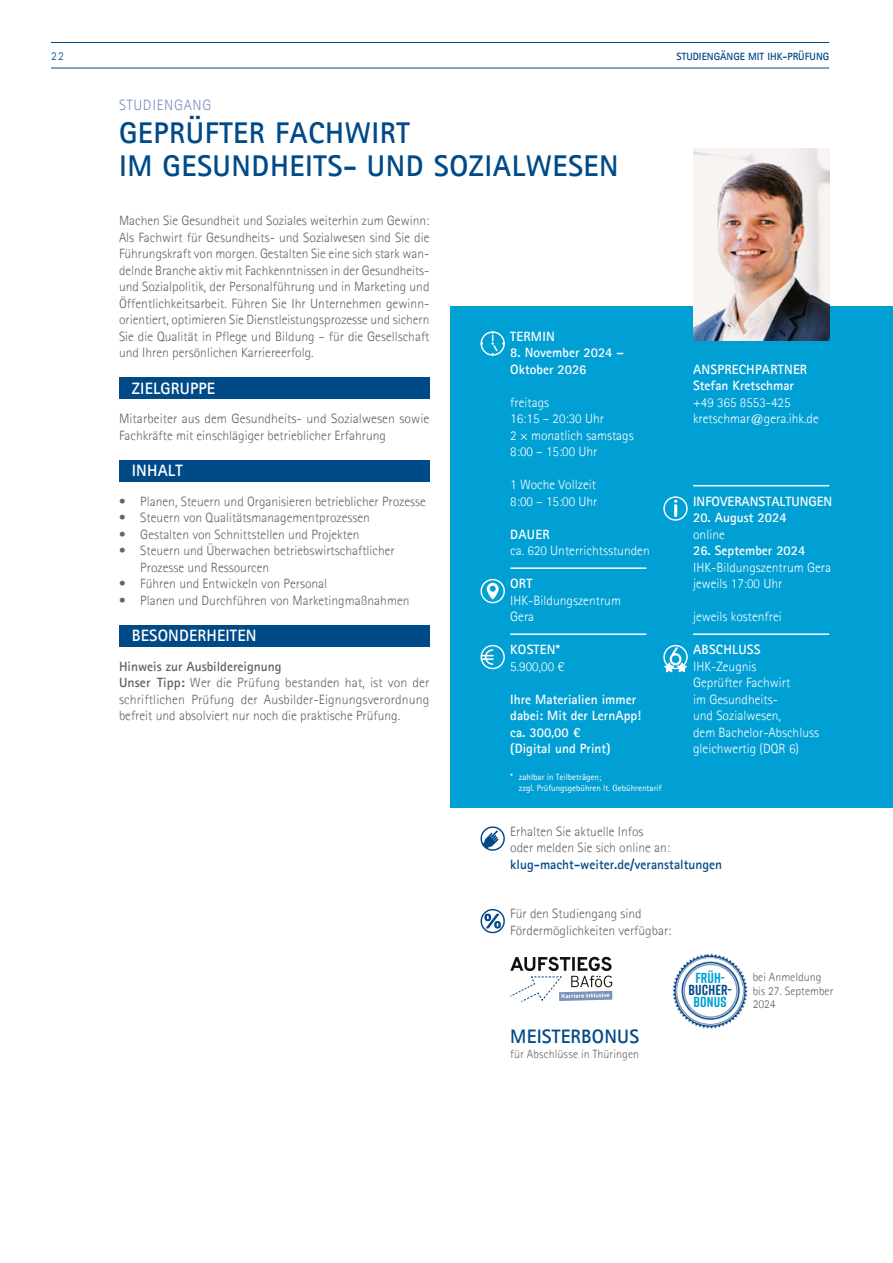
<style>
.page{position:relative;width:893px;height:1263px;background:#fff}
.page>*{position:absolute;margin:0;border:0;box-sizing:border-box;transform-origin:0 0}
.t1{font:700 30px/33px "Agfa Rotis Sans Serif";letter-spacing:.02em;color:#004a88}
.t2{font:700 19.5px "Agfa Rotis Sans Serif";letter-spacing:.01em;color:#004a88}
.t3{font:700 16.5px "Agfa Rotis Sans Serif";letter-spacing:.01em;color:#fff}
.t4{font:300 15px "Agfa Rotis Sans Serif";letter-spacing:.05em;color:#7b93bc}
.t5{font:700 14.55px "Rift Soft";letter-spacing:.01em;color:#009fd4}
.t6{font:700 14.55px "Rift Soft";letter-spacing:.01em;color:#004a88}
.t7{font:300 13.5px/16.5px "Agfa Rotis Sans Serif";color:#626463}
.t8{font:300 13.5px/16.5px "Agfa Rotis Sans Serif";color:#fff}
.t9{font:700 13.5px/16.5px "Agfa Rotis Sans Serif";color:#fff}
.t10{font:700 13.5px "Agfa Rotis Sans Serif";color:#004a88}
.t11{font:300 12px/13.5px "Agfa Rotis Sans Serif";color:#626463}
.t12{font:300 12px "Agfa Rotis Sans Serif";color:#004a88}
.t13{font:700 10.5px "Agfa Rotis Sans Serif";color:#004a88}
.t14{font:9px/10.5px "Agfa Rotis Sans Serif";color:#fff}
.s1{font-weight:700}
</style>
<div class="page">
<hr style="left:51px;top:68px;width:778px;height:1px;background:#004a88">
<hr style="left:51px;top:42px;width:778px;height:1px;background:#004a88">
<div style="left:119px;top:377px;width:310px;height:22px;background:#004a88"></div>
<div style="left:119px;top:460px;width:310px;height:21px;background:#004a88"></div>
<div style="left:119px;top:625px;width:310px;height:21px;background:#004a88"></div>
<div style="left:451px;top:306px;width:442px;height:502px;background:#009fd4"></div>
<hr style="left:510px;top:567px;width:136px;height:2px;background:#fff">
<hr style="left:510px;top:633px;width:136px;height:2px;background:#fff">
<svg style="left:480px;top:331px;width:25px;height:25px"></svg>
<svg style="left:480px;top:579px;width:25px;height:24px"></svg>
<svg style="left:480px;top:645px;width:25px;height:24px"></svg>
<hr style="left:693px;top:485px;width:136px;height:1px;background:#fff">
<hr style="left:693px;top:633px;width:136px;height:2px;background:#fff">
<svg style="left:663px;top:496px;width:25px;height:25px"></svg>
<svg style="left:663px;top:645px;width:25px;height:27px"></svg>
<img style="left:693px;top:149px;width:136px;height:191px">
<svg style="left:480px;top:826px;width:25px;height:25px"></svg>
<svg style="left:510px;top:957px;width:102px;height:45px"></svg>
<svg style="left:480px;top:909px;width:25px;height:24px"></svg>
<img style="left:672px;top:953px;width:76px;height:76px">
<img style="left:678px;top:958px;width:65px;height:65px;border-radius:33px">
<p class="t12" style="left:51px;top:49px;width:14px">22</p>
<p class="t13" style="left:676px;top:50px;width:154px">Studiengänge mit ihk-prüfung</p>
<p class="t4" style="left:119px;top:96px;width:94px">STUDIENGANG</p>
<h1 class="t1" style="left:119px;top:115px;width:192px">Geprüfter Fachw</h1>
<h1 class="t1" style="left:119px;top:115px;width:395px;text-indent:252px">irt<br>im Gesundh eits- und Sozialw</h1>
<h1 class="t1" style="left:552px;top:148px;width:68px">esen</h1>
<p class="t7" style="left:119px;top:212px;width:312px;text-align:justify">Machen Sie Gesundheit und Soziales weiterhin zum Gewinn:<br>Als Fachwirt für Gesundheits- und Sozialwesen sind Sie die Führungskraft von morgen. Gestalten Sie eine sich stark wan&shy;delnde Branche aktiv mit Fachkenntnissen in der Gesundheits&shy;und Sozialpolitik, der Personalführung und in Marketing und Öffentlichkeitsarbeit. Führen Sie Ihr Unternehmen gewinn&shy;orientiert, optimieren Sie Dienstleistungsprozesse und sichern Sie die Qualität in Pflege und Bildung – für die Gesellschaft und Ihren persönlichen Karriereerfolg.</p>
<p class="t3" style="left:132px;top:378px;width:85px">Zielgruppe</p>
<p class="t7" style="left:119px;top:410px;width:312px">Mitarbeiter aus dem Gesundheits- und Sozialwesen sowie<br>Fachkräfte mit einschlägiger betrieblicher Erfahrung</p>
<p class="t3" style="left:132px;top:460px;width:52px">Inhalt</p>
<p class="t7" style="left:119px;top:493px;width:308px">• Planen, Steuern und Organisieren betrieblicher Prozesse</p>
<p class="t7" style="left:119px;top:509px;width:252px">• Steuern von Qualitätsmanagementprozessen</p>
<p class="t7" style="left:119px;top:526px;width:242px">• Gestalten von Schnittstellen und Projekten</p>
<p class="t7" style="left:140px;top:542px;width:256px;text-indent:-21px">• Steuern und Überwachen betriebswirtschaftlicher<br>Prozesse und Ressourcen</p>
<p class="t7" style="left:119px;top:575px;width:210px">• Führen und Entwickeln von Personal</p>
<p class="t7" style="left:119px;top:592px;width:292px">• Planen und Durchführen von Marketingmaßnahmen</p>
<p class="t3" style="left:132px;top:625px;width:47px">BESONDER</p>
<p class="t3" style="left:206px;top:625px;width:19px">HEITEN</p>
<p class="t7" style="left:119px;top:658px;width:312px"><span class="s1">Hinweis zur Ausbildereignung<br>Unser Tipp:</span> Wer die Prüfung bestanden hat, ist von der schriftlichen Prüfung der Ausbilder-Eignungsverordnung befreit und absolviert nur noch die praktische Prüfung.</p>
<p class="t9" style="left:510px;top:328px;width:39px">TERMIN</p>
<p class="t9" style="left:510px;top:344px;width:115px">8. November 2024 –<br>Oktober 2026</p>
<p class="t8" style="left:510px;top:394px;width:125px">freitags<br>16:15 – 20:30 Uhr<br>2 × monatlich samstags<br>8:00 – 15:00 Uhr</p>
<p class="t8" style="left:510px;top:476px;width:89px">1 Woche Vollzeit<br>8:00 – 15:00 Uhr</p>
<p class="t9" style="left:510px;top:526px;width:25px">DAUER</p>
<p class="t8" style="left:510px;top:542px;width:141px">ca. 620 Unterrichtsstunden</p>
<p class="t9" style="left:510px;top:575px;width:16px">ORT</p>
<p class="t8" style="left:510px;top:592px;width:112px">IHK-Bildungszentrum<br>Gera</p>
<p class="t9" style="left:510px;top:641px;width:51px">Kosten*</p>
<p class="t8" style="left:510px;top:658px;width:49px">5.900,00 ¤</p>
<p class="t9" style="left:510px;top:690px;width:132px">I hre Materialien immer dabei: Mit der LernApp! ca. 300,00 ¤<br>(Digital und Print)</p>
<p class="t9" style="left:693px;top:361px;width:55px">Ansprechpa</p>
<p class="t9" style="left:693px;top:361px;width:116px;text-indent:77px">rtner<br>Stefan Kretschmar</p>
<p class="t8" style="left:693px;top:394px;width:127px">+49 365 8553-425 kretschmar@gera.ihk.de</p>
<p class="t9" style="left:693px;top:493px;width:102px">IN FOVERAN STALTUNG</p>
<p class="t9" style="left:817px;top:493px;width:17px">en</p>
<p class="t9" style="left:693px;top:509px;width:95px">20. August 2024</p>
<p class="t8" style="left:693px;top:526px;width:33px">online</p>
<p class="t9" style="left:693px;top:542px;width:114px">26. September 2024</p>
<p class="t8" style="left:693px;top:559px;width:140px">IHK-Bildungszentrum Gera jeweils 17:00 Uhr</p>
<p class="t8" style="left:693px;top:608px;width:90px">jeweils kostenfrei</p>
<p class="t9" style="left:693px;top:641px;width:69px">ABSCHLUSS</p>
<p class="t8" style="left:693px;top:658px;width:127px">IHK-Zeugnis<br>Geprüfter Fachwirt<br>im Gesundheits-<br>und Sozialwesen,<br>dem Bachelor-Abschluss gleichwertig (DQR 6)</p>
<p class="t14" style="left:519px;top:772px;width:144px;text-indent:-9px">* zahlbar in Teilbeträgen;<br>zzgl. Prüfungsgebühren lt. Gebührentarif</p>
<p class="t7" style="left:510px;top:823px;width:161px">Erhalten Sie aktuelle Infos<br>oder melden Sie sich online an:</p>
<p class="t10" style="left:510px;top:856px;width:213px">klug-macht-weiter.de/veranstaltungen</p>
<p class="t7" style="left:510px;top:905px;width:163px">Für den Studiengang sind<br>Fördermöglichkeiten verfügbar:</p>
<h2 class="t2" style="left:510px;top:1024px;width:128px">Meisterbonus</h2>
<p class="t11" style="left:510px;top:1047px;width:130px">für Abschlüsse in Thüringen</p>
<p class="t5" style="left:695px;top:968px;width:31px">FRÜH-</p>
<p class="t6" style="left:689px;top:980px;width:45px">BUCHER-</p>
<p class="t5" style="left:694px;top:991px;width:35px">BONUS</p>
<p class="t11" style="left:753px;top:970px;width:82px">bei Anmeldung bis 27. September<br>2024</p>
</div>
